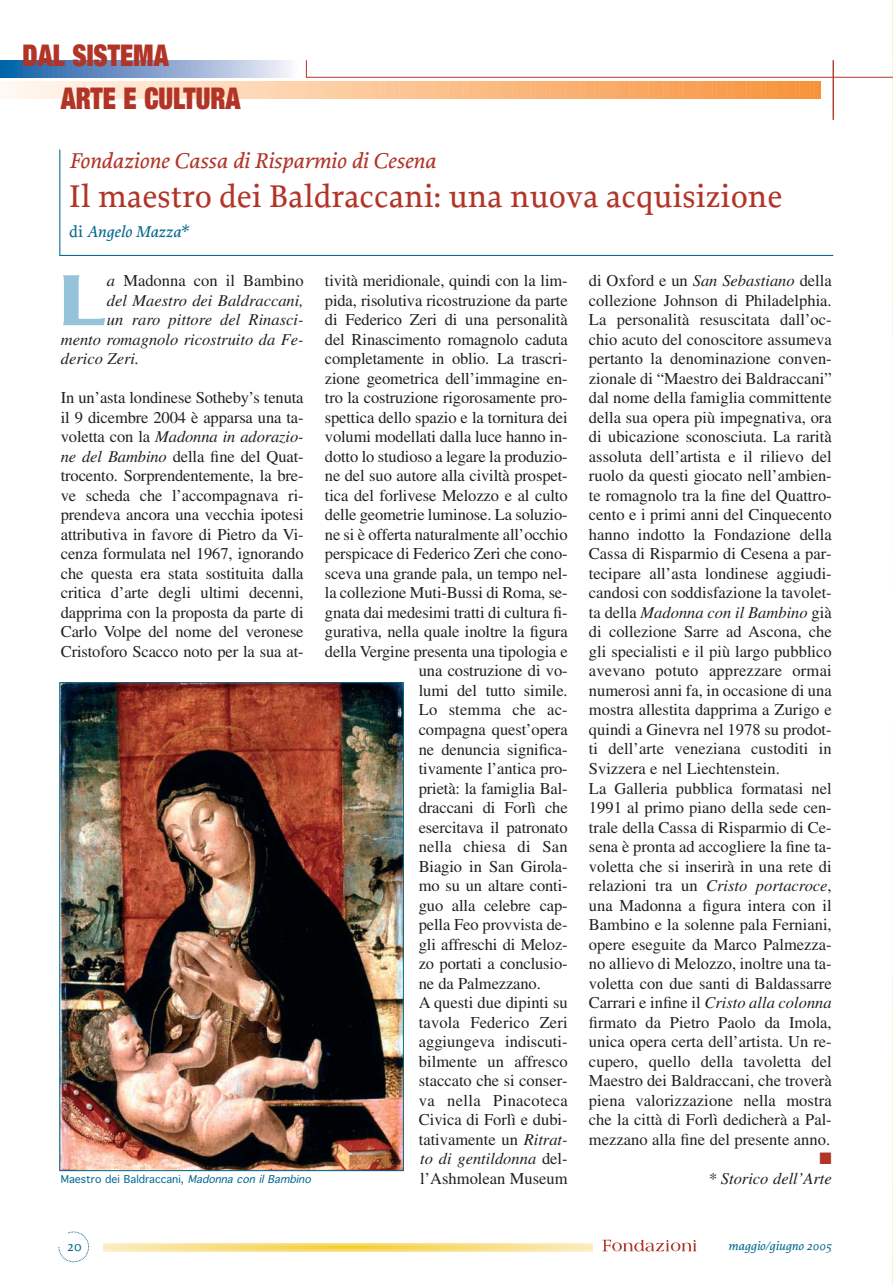
<style>
.page{position:relative;width:893px;height:1285px;background:#fff}
.page>*{position:absolute;margin:0;border:0;box-sizing:border-box;transform-origin:0 0}
.t1{font:500 78px "Serpentine";color:#94c3da}
.t2{font:500 33px "Proforma";color:#b23427}
.t3{font:900 expanded 30px "Helvetica Neue";color:#b23427;scale:.88 1}
.t4{font:italic 500 22.5px "Proforma";color:#b23427}
.t5{font:16.5px/19.5px "Times";color:#231f20;text-align:justify}
.t6{font:italic 16.5px "Times";color:#231f20}
.t7{font:16.5px "Times";letter-spacing:.02em;color:#231f20}
.t8{font:italic 500 16.5px "Proforma";color:#00678f}
.t9{font:16.5px "Zapf Dingbats";color:#b23427}
.t10{font:500 15px "Proforma";color:#00678f}
.t11{font:italic 500 12.75px "Proforma";color:#00678f}
.t12{font:10.5px "Geneva";color:#006792}
.s1{font-style:normal}
.s2{font-style:italic}
</style>
<div class="page">
<svg style="left:59px;top:149px;width:775px;height:107px"></svg>
<img style="left:61px;top:684px;width:341px;height:484px">
<svg style="left:104px;top:1243px;width:489px;height:8px;background:#f8df87"></svg>
<svg style="left:58px;top:1231px;width:31px;height:30px"></svg>
<svg style="left:602px;top:1239px;width:94px;height:12px"></svg>
<hr style="left:306px;top:77px;width:587px;height:1px;background:#b23427">
<hr style="left:833px;top:60px;width:1px;height:60px;background:#b23427">
<svg style="left:0;top:60px;width:821px;height:38px"></svg>
<svg style="left:892px;top:1px;width:1px;height:1283px"></svg>
<h3 class="t3" style="left:23px;top:45px;width:168px">DAL SISTEMA</h3>
<h3 class="t3" style="left:61px;top:87px;width:206px">ARTE E CULTURA</h3>
<h3 class="t4" style="left:69px;top:152px;width:368px">Fondazione Cassa di Risparmio di Cesena</h3>
<h2 class="t2" style="left:69px;top:183px;width:715px">Il maestro dei Baldraccani: una nuova acquisizione</h2>
<p class="t8" style="left:69px;top:225px;width:121px"><span class="s1">di</span> Angelo Mazza*</p>
<h1 class="t1" style="left:61px;top:275px;width:48px">L</h1>
<p class="t5" style="left:107px;top:272px;width:198px"><span class="s2">a</span> Madonna con il Bambino</p>
<p class="t6" style="left:107px;top:294px;width:198px">del Maestro dei Baldraccani,</p>
<p class="t6" style="left:107px;top:313px;width:198px">un raro pittore del Rinasci-</p>
<p class="t6" style="left:61px;top:333px;width:244px">mento romagnolo ricostruito da Fe-</p>
<p class="t6" style="left:61px;top:352px;width:80px">derico Zeri.</p>
<p class="t5" style="left:61px;top:389px;width:244px">In un’asta londinese Sotheby’s tenuta il 9 dicembre 2004 è apparsa una ta&shy;voletta con la <span class="s2">Madonna in adorazio&shy;ne del Bambino</span> della fine del Quat&shy;trocento. Sorprendentemente, la bre&shy;ve scheda che l’accompagnava ri&shy;prendeva ancora una vecchia ipotesi attributiva in favore di Pietro da Vi&shy;cenza formulata nel 1967, ignorando che questa era stata sostituita dalla critica d’arte degli ultimi decenni, dapprima con la proposta da parte di Carlo Volpe del nome del veronese Cristoforo Scacco noto per la sua at-</p>
<p class="t12" style="left:61px;top:1174px;width:254px">Maestro dei Baldraccani, <span class="s2">Madonna con il Bambino</span></p>
<p class="t5" style="left:325px;top:272px;width:244px">tività meridionale, quindi con la lim-</p>
<p class="t5" style="left:325px;top:292px;width:244px">pida, risolutiva ricostruzione da parte</p>
<p class="t5" style="left:325px;top:311px;width:244px">di Federico Zeri di una personalità</p>
<p class="t5" style="left:325px;top:331px;width:244px">del Rinascimento romagnolo caduta</p>
<p class="t5" style="left:325px;top:350px;width:244px">completamente in oblio. La trascri-</p>
<p class="t5" style="left:325px;top:370px;width:244px">zione geometrica dell’immagine en-</p>
<p class="t5" style="left:325px;top:389px;width:244px">tro la costruzione rigorosamente pro-</p>
<p class="t5" style="left:325px;top:409px;width:244px">spettica dello spazio e la tornitura dei</p>
<p class="t5" style="left:325px;top:428px;width:244px">volumi modellati dalla luce hanno in-</p>
<p class="t5" style="left:325px;top:448px;width:244px">dotto lo studioso a legare la produzio-</p>
<p class="t5" style="left:325px;top:467px;width:244px">ne del suo autore alla civiltà prospet-</p>
<p class="t5" style="left:325px;top:487px;width:244px">tica del forlivese Melozzo e al culto</p>
<p class="t5" style="left:325px;top:506px;width:244px">delle geometrie luminose. La soluzio-</p>
<p class="t5" style="left:325px;top:526px;width:244px">ne si è offerta naturalmente all’occhio</p>
<p class="t5" style="left:325px;top:545px;width:244px">perspicace di Federico Zeri che cono-</p>
<p class="t5" style="left:325px;top:565px;width:244px">sceva una grande pala, un tempo nel-</p>
<p class="t5" style="left:325px;top:584px;width:244px">la collezione Muti-Bussi di Roma, se-</p>
<p class="t5" style="left:325px;top:604px;width:244px">gnata dai medesimi tratti di cultura fi-</p>
<p class="t5" style="left:325px;top:623px;width:244px">gurativa, nella quale inoltre la figura</p>
<p class="t5" style="left:325px;top:643px;width:244px">della Vergine presenta una tipologia e</p>
<p class="t5" style="left:419px;top:662px;width:150px">una costruzione di vo-</p>
<p class="t5" style="left:419px;top:682px;width:150px">lumi del tutto simile.</p>
<p class="t5" style="left:419px;top:701px;width:150px">Lo stemma che ac-</p>
<p class="t5" style="left:419px;top:721px;width:150px">compagna quest’opera</p>
<p class="t5" style="left:419px;top:740px;width:150px">ne denuncia significa-</p>
<p class="t5" style="left:419px;top:760px;width:150px">tivamente l’antica pro-</p>
<p class="t5" style="left:419px;top:779px;width:150px">prietà: la famiglia Bal-</p>
<p class="t5" style="left:419px;top:799px;width:150px">draccani di Forlì che</p>
<p class="t5" style="left:419px;top:818px;width:150px">esercitava il patronato</p>
<p class="t5" style="left:419px;top:838px;width:150px">nella chiesa di San</p>
<p class="t5" style="left:419px;top:857px;width:150px">Biagio in San Girola-</p>
<p class="t5" style="left:419px;top:877px;width:150px">mo su un altare conti-</p>
<p class="t5" style="left:419px;top:896px;width:150px">guo alla celebre cap-</p>
<p class="t5" style="left:419px;top:916px;width:150px">pella Feo provvista de-</p>
<p class="t5" style="left:419px;top:935px;width:150px">gli affreschi di Meloz-</p>
<p class="t5" style="left:419px;top:955px;width:150px">zo portati a conclusio-</p>
<p class="t5" style="left:419px;top:974px;width:124px">ne da Palmezzano.</p>
<p class="t5" style="left:419px;top:994px;width:150px">A questi due dipinti su</p>
<p class="t5" style="left:419px;top:1013px;width:150px">tavola Federico Zeri</p>
<p class="t5" style="left:419px;top:1033px;width:150px">aggiungeva indiscuti-</p>
<p class="t5" style="left:419px;top:1052px;width:150px">bilmente un affresco</p>
<p class="t5" style="left:419px;top:1072px;width:150px">staccato che si conser-</p>
<p class="t7" style="left:419px;top:1093px;width:150px">va nella Pinacoteca</p>
<p class="t5" style="left:419px;top:1111px;width:150px">Civica di Forlì e dubi-</p>
<p class="t5" style="left:419px;top:1130px;width:150px">tativamente un <span class="s2">Ritrat-</span></p>
<p class="t6" style="left:420px;top:1152px;width:149px">to di gentildonna <span class="s1">del-</span></p>
<p class="t5" style="left:420px;top:1169px;width:149px">l’Ashmolean Museum</p>
<p class="t5" style="left:589px;top:272px;width:244px;text-align:left">di Oxford e un <span class="s2">San Sebastiano</span> della collezione Johnson di Philadelphia.<br>La personalità resuscitata dall’oc&shy;chio acuto del conoscitore assumeva pertanto la denominazione conven&shy;zionale di “Maestro dei Baldraccani” dal nome della famiglia committente della sua opera più impegnativa, ora di ubicazione sconosciuta. La rarità assoluta dell’artista e il rilievo del ruolo da questi giocato nell’ambien&shy;te romagnolo tra la fine del Quattro&shy;cento e i primi anni del Cinquecento hanno indotto la Fondazione della Cassa di Risparmio di Cesena a par&shy;tecipare all’asta londinese aggiudi&shy;candosi con soddisfazione la tavolet&shy;ta della <span class="s2">Madonna con il Bambino</span> già di collezione Sarre ad Ascona, che gli specialisti e il più largo pubblico avevano potuto apprezzare ormai numerosi anni fa, in occasione di una mostra allestita dapprima a Zurigo e quindi a Ginevra nel 1978 su prodot&shy;ti dell’arte veneziana custoditi in Svizzera e nel Liechtenstein.<br>La Galleria pubblica formatasi nel 1991 al primo piano della sede cen&shy;trale della Cassa di Risparmio di Ce&shy;sena è pronta ad accogliere la fine ta&shy;voletta che si inserirà in una rete di relazioni tra un <span class="s2">Cristo portacroce</span>, una Madonna a figura intera con il Bambino e la solenne pala Ferniani, opere eseguite da Marco Palmezza&shy;no allievo di Melozzo, inoltre una ta&shy;voletta con due santi di Baldassarre Carrari e infine il <span class="s2">Cristo alla colonna </span>firmato da Pietro Paolo da Imola, unica opera certa dell’artista. Un re&shy;cupero, quello della tavoletta del Maestro dei Baldraccani, che troverà piena valorizzazione nella mostra che la città di Forlì dedicherà a Pal&shy;mezzano alla fine del presente anno.</p>
<p class="t9" style="left:819px;top:1150px;width:14px">■</p>
<p class="t6" style="left:708px;top:1171px;width:125px">* Storico dell’Arte</p>
<p class="t10" style="left:67px;top:1240px;width:16px">20</p>
<p class="t11" style="left:728px;top:1240px;width:105px">maggio/giugno 2005</p>
</div>
